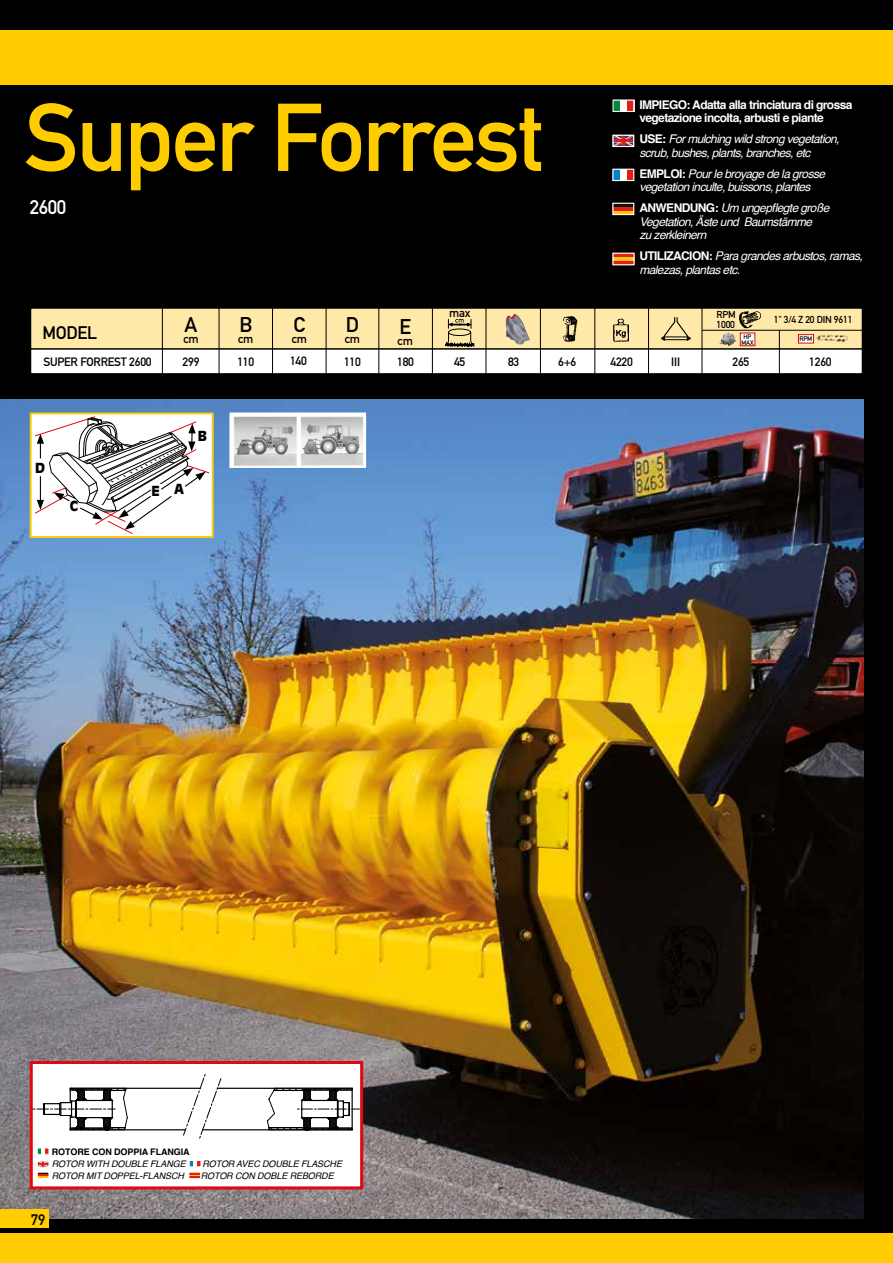
<style>
.page{position:relative;width:893px;height:1263px;background:#000}
.page>*{position:absolute;margin:0;border:0;box-sizing:border-box;transform-origin:0 0}
.t1{font:94.5px "DIN Mittelschrift";letter-spacing:-.025em;color:#fc0}
.t2{font:21px "DIN Mittelschrift";color:#000}
.t3{font:19.5px "DIN Mittelschrift";color:#fff}
.t4{font:18px "DIN Mittelschrift";letter-spacing:-.02em;color:#000}
.t5{font:15px "DIN Mittelschrift";color:#000}
.t6{font:900 13.8px "Antique Olive";color:#000}
.t7{font:italic 12px/13.5px "Helvetica";letter-spacing:-.05em;color:#fff}
.t8{font:700 12px/13.5px "Helvetica";letter-spacing:-.05em;color:#fff}
.t9{font:12px "DIN Mittelschrift";letter-spacing:-.02em;color:#000}
.t10{font:9.9px/9.6px "DIN Mittelschrift";letter-spacing:-.02em;color:#000}
.t11{font:italic 9px "Helvetica";letter-spacing:-.01em;color:#000}
.t12{font:700 9px "Helvetica";letter-spacing:-.01em;color:#000}
.t13{font:6.6px "DIN Mittelschrift";color:#000}
.t14{font:6.45px/5.8px "DIN Mittelschrift";color:#000;text-align:center}
.s1{font-weight:700;font-style:normal}
</style>
<div class="page">
<div style="left:0;top:1233px;width:893px;height:30px;background:#fc0"></div>
<div style="left:0;top:30px;width:893px;height:54px;background:#fc0"></div>
<svg style="left:615px;top:137px;width:17px;height:8px"></svg>
<div style="left:613px;top:135px;width:21px;height:12px;border:1px solid #fff"></div>
<div style="left:613px;top:100px;width:22px;height:12px;background:#fff;border:1px solid #fff"></div>
<div style="left:613px;top:100px;width:7px;height:11px;background:#008a3a"></div>
<div style="left:627px;top:100px;width:7px;height:11px;background:#e41e13"></div>
<div style="left:613px;top:100px;width:21px;height:12px;border:1px solid #fff"></div>
<div style="left:613px;top:169px;width:21px;height:12px;background:#fff"></div>
<div style="left:613px;top:169px;width:7px;height:12px;background:#0083c6"></div>
<div style="left:627px;top:169px;width:7px;height:12px;background:#e41e13"></div>
<div style="left:613px;top:169px;width:21px;height:12px;border:1px solid #fff"></div>
<hr style="left:613px;top:203px;width:21px;height:4px;background:#12100b">
<hr style="left:613px;top:207px;width:21px;height:4px;background:#e41e13">
<hr style="left:613px;top:211px;width:21px;height:4px;background:#fdc30d">
<div style="left:613px;top:203px;width:21px;height:12px;border:1px solid #fff"></div>
<div style="left:613px;top:253px;width:21px;height:12px;background:#fdc30d"></div>
<hr style="left:613px;top:253px;width:21px;height:4px;background:#e41e13">
<hr style="left:613px;top:261px;width:21px;height:4px;background:#e41e13">
<div style="left:613px;top:253px;width:21px;height:12px;border:1px solid #fff"></div>
<div style="left:31px;top:308px;width:831px;height:66px;background:#fff"></div>
<div style="left:30px;top:307px;width:833px;height:68px;border:2px solid #000"></div>
<div style="left:31px;top:308px;width:831px;height:41px;background:#ffe9a9"></div>
<div style="left:30px;top:307px;width:833px;height:43px;border:2px solid #000"></div>
<img style="left:613px;top:318px;width:15px;height:23px">
<hr style="left:272px;top:302px;width:1px;height:237px;background:#000">
<hr style="left:326px;top:307px;width:1px;height:231px;background:#000">
<hr style="left:219px;top:305px;width:1px;height:232px;background:#000">
<hr style="left:162px;top:308px;width:1px;height:228px;background:#000">
<hr style="left:432px;top:305px;width:1px;height:233px;background:#000">
<hr style="left:378px;top:305px;width:1px;height:232px;background:#000">
<hr style="left:486px;top:304px;width:1px;height:236px;background:#000">
<hr style="left:648px;top:305px;width:1px;height:236px;background:#000">
<hr style="left:779px;top:330px;width:1px;height:260px;background:#000">
<hr style="left:702px;top:330px;width:166px;height:1px;background:#000">
<hr style="left:702px;top:305px;width:1px;height:234px;background:#000">
<hr style="left:540px;top:305px;width:1px;height:234px;background:#000">
<hr style="left:594px;top:307px;width:1px;height:234px;background:#000">
<img style="left:505px;top:314px;width:25px;height:31px">
<img style="left:563px;top:316px;width:15px;height:26px">
<svg style="left:662px;top:317px;width:28px;height:24px"></svg>
<img style="left:0;top:399px;width:863px;height:819px">
<div style="left:230px;top:412px;width:136px;height:56px;background:#fff"></div>
<img style="left:233px;top:416px;width:131px;height:50px">
<svg style="left:445px;top:319px;width:30px;height:28px"></svg>
<img style="left:739px;top:311px;width:22px;height:18px">
<img style="left:719px;top:332px;width:17px;height:14px">
<div style="left:740px;top:333px;width:15px;height:13px;background:#fff;border:1px solid #e30613"></div>
<img style="left:814px;top:329px;width:36px;height:21px">
<div style="left:798px;top:334px;width:16px;height:9px;background:#fff;border:1px solid #e30613"></div>
<div style="left:30px;top:1061px;width:333px;height:128px;background:#fff;border:3px solid #e30613"></div>
<svg style="left:37px;top:1161px;width:12px;height:16px"></svg>
<div style="left:37px;top:1172px;width:12px;height:7px;border:1px solid #fff"></div>
<div style="left:37px;top:1148px;width:12px;height:6px;border:1px solid #fff"></div>
<svg style="left:189px;top:1162px;width:12px;height:17px"></svg>
<div style="left:189px;top:1160px;width:12px;height:7px;border:1px solid #fff"></div>
<hr style="left:217px;top:1088px;width:135px;height:1px;background:#000">
<hr style="left:70px;top:1088px;width:130px;height:1px;background:#000">
<hr style="left:203px;top:1129px;width:149px;height:1px;background:#000">
<hr style="left:70px;top:1129px;width:115px;height:1px;background:#000">
<svg style="left:183px;top:1073px;width:39px;height:66px"></svg>
<svg style="left:33px;top:1087px;width:95px;height:43px"></svg>
<svg style="left:267px;top:1087px;width:92px;height:43px"></svg>
<div style="left:30px;top:412px;width:184px;height:126px;background:#fff;border:2px solid #fc0"></div>
<svg style="left:35px;top:416px;width:175px;height:118px"></svg>
<div style="left:0;top:1210px;width:48px;height:18px;background:#fc0"></div>
<h1 class="t1" style="left:24px;top:82px;width:521px">Super Forrest</h1>
<h3 class="t3" style="left:30px;top:195px;width:38px">2600</h3>
<p class="t8" style="left:639px;top:98px;width:215px">IMPIEGO: Adatta alla trinciatura di grossa vegetazione incolta, arbusti e piante</p>
<p class="t7" style="left:639px;top:133px;width:202px"><span class="s1">USE:</span> For mulching wild strong vegetation, scrub, bushes, plants, branches, etc</p>
<p class="t7" style="left:639px;top:167px;width:187px"><span class="s1">EMPLOI:</span> Pour le broyage de la grosse vegetation inculte, buissons, plantes</p>
<p class="t7" style="left:639px;top:202px;width:191px"><span class="s1">ANWENDUNG:</span> Um ungepflegte große<br>Vegetation, Äste und Baumstämme<br>zu zerkleinern</p>
<p class="t7" style="left:639px;top:250px;width:225px"><span class="s1">UTILIZACION:</span> Para grandes arbustos, ramas, malezas, plantas etc.</p>
<h3 class="t4" style="left:43px;top:323px;width:56px">MODEL</h3>
<h2 class="t2" style="left:185px;top:312px;width:14px">A</h2>
<p class="t9" style="left:183px;top:331px;width:17px">cm</p>
<h2 class="t2" style="left:239px;top:312px;width:14px">B</h2>
<p class="t9" style="left:238px;top:331px;width:17px">cm</p>
<h2 class="t2" style="left:294px;top:312px;width:13px">C</h2>
<p class="t9" style="left:292px;top:331px;width:17px">cm</p>
<h2 class="t2" style="left:346px;top:312px;width:15px">D</h2>
<p class="t9" style="left:345px;top:331px;width:17px">cm</p>
<h2 class="t2" style="left:399px;top:314px;width:13px">E</h2>
<p class="t9" style="left:398px;top:333px;width:17px">cm</p>
<p class="t9" style="left:449px;top:305px;width:23px">max</p>
<p class="t10" style="left:716px;top:310px;width:21px">RPM<br>1000</p>
<p class="t10" style="left:774px;top:314px;width:80px">1" 3/4 Z 20 DIN 9611</p>
<p class="t14" style="left:741px;top:333px;width:14px">HP<br>MAX</p>
<p class="t13" style="left:799px;top:335px;width:14px">RPM</p>
<p class="t9" style="left:43px;top:354px;width:110px">SUPER FORREST 2600</p>
<p class="t9" style="left:183px;top:354px;width:18px">299</p>
<p class="t9" style="left:237px;top:354px;width:18px">110</p>
<p class="t9" style="left:290px;top:354px;width:18px">140</p>
<p class="t9" style="left:344px;top:354px;width:18px">110</p>
<p class="t9" style="left:397px;top:354px;width:18px">180</p>
<p class="t9" style="left:454px;top:354px;width:13px">45</p>
<p class="t9" style="left:558px;top:354px;width:20px">6+6</p>
<p class="t9" style="left:610px;top:354px;width:24px">4220</p>
<p class="t9" style="left:671px;top:354px;width:10px">III</p>
<p class="t9" style="left:733px;top:354px;width:18px">265</p>
<p class="t9" style="left:809px;top:354px;width:24px">1260</p>
<p class="t9" style="left:508px;top:354px;width:13px">83</p>
<p class="t6" style="left:35px;top:459px;width:11px">D</p>
<p class="t6" style="left:70px;top:498px;width:10px">C</p>
<p class="t6" style="left:198px;top:428px;width:11px">B</p>
<p class="t6" style="left:152px;top:481px;width:34px">E A</p>
<p class="t12" style="left:52px;top:1144px;width:139px">ROTORE CON DOPPIA FLANGIA</p>
<p class="t11" style="left:52px;top:1156px;width:135px">ROTOR WITH DOUBLE FLANGE</p>
<p class="t11" style="left:202px;top:1156px;width:141px">ROTOR AVEC DOUBLE FLASCHE</p>
<p class="t11" style="left:52px;top:1168px;width:134px">ROTOR MIT DOPPEL-FLANSCH</p>
<p class="t11" style="left:201px;top:1168px;width:134px">ROTOR CON DOBLE REBORDE</p>
<p class="t5" style="left:31px;top:1210px;width:16px">79</p>
</div>
